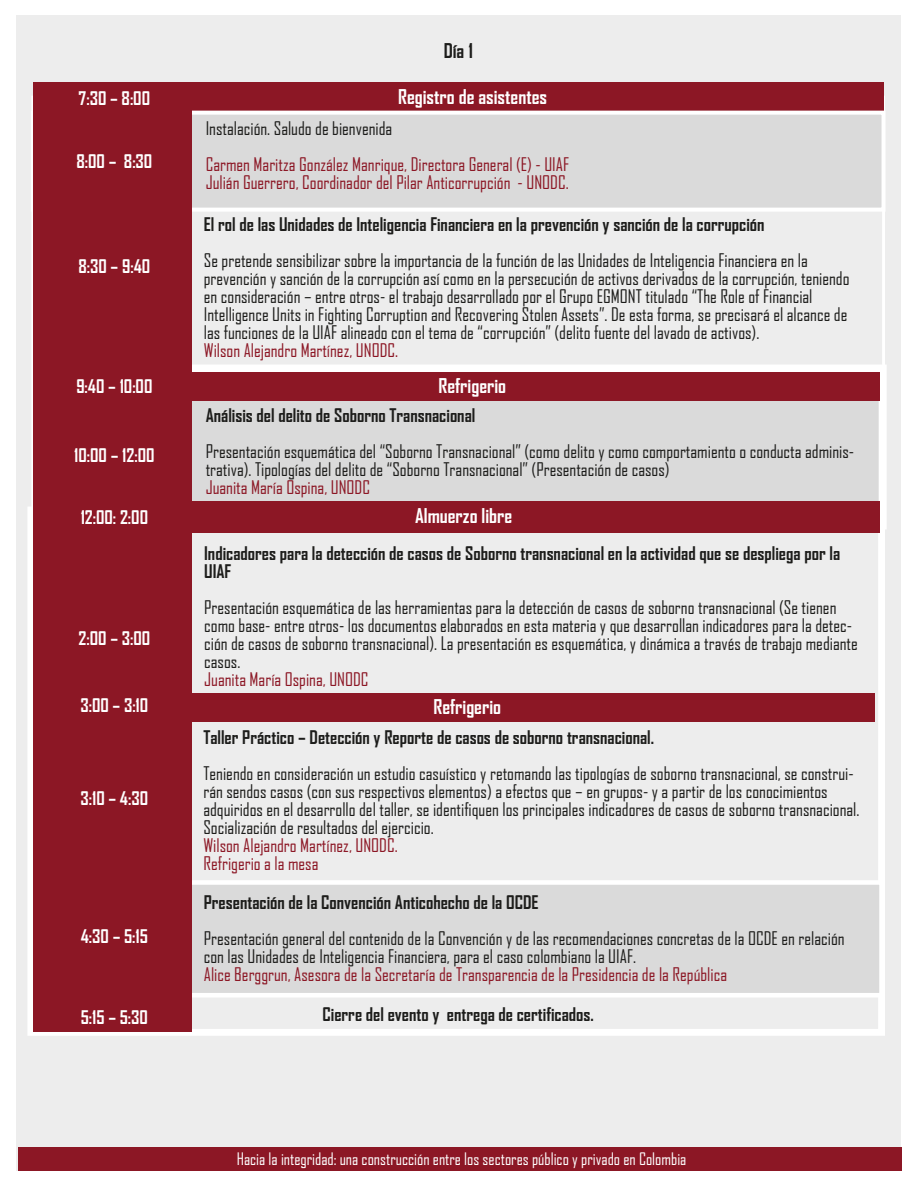
<style>
.page{position:relative;width:918px;height:1188px;background:#fff}
.page>*{position:absolute;margin:0;border:0;box-sizing:border-box;transform-origin:0 0}
.t1{font:700 19.5px "Agency FB";color:#fff}
.t2{font:700 19.5px "Agency FB";color:#1d1d1b}
.t3{font:18px/18px "Agency FB";color:#1d1d1b}
.t4{font:700 18px/18px "Agency FB";color:#1d1d1b}
.t5{font:18px/18px "Agency FB";color:#8c1725}
.t6{font:700 18px "Agency FB";color:#fff}
.t7{font:16.5px "Agency FB";color:#fff}
</style>
<div class="page">
<div style="left:16px;top:16px;width:884px;height:1155px;background:#ededed"></div>
<div style="left:18px;top:1148px;width:884px;height:23px;background:#8c1725"></div>
<div style="left:31px;top:96px;width:854px;height:423px;background:#ededed;border:3px solid #fff"></div>
<div style="left:33px;top:82px;width:851px;height:32px;background:#8c1725"></div>
<div style="left:27px;top:507px;width:858px;height:529px;border:7px solid #fff"></div>
<div style="left:32px;top:880px;width:852px;height:118px;background:#dadada;border:5px solid #fff"></div>
<div style="left:31px;top:111px;width:855px;height:101px;background:#dadada;border:4px solid #fff"></div>
<div style="left:173px;top:365px;width:714px;height:164px;background:#dadada;border:8px solid #fff"></div>
<div style="left:33px;top:96px;width:158px;height:936px;background:#8c1725"></div>
<div style="left:33px;top:502px;width:847px;height:31px;background:#8c1725"></div>
<div style="left:159px;top:372px;width:721px;height:29px;background:#8c1725"></div>
<div style="left:179px;top:693px;width:696px;height:29px;background:#8c1725"></div>
<p class="t6" style="left:79px;top:87px;width:73px">7:30 – 8:00</p>
<p class="t6" style="left:76px;top:150px;width:77px">8:00 – 8:30</p>
<p class="t6" style="left:79px;top:256px;width:73px">8:30 – 9:40</p>
<p class="t6" style="left:76px;top:375px;width:78px">9:40 – 10:00</p>
<p class="t6" style="left:74px;top:444px;width:82px">10:00 – 12:00</p>
<p class="t6" style="left:81px;top:506px;width:69px">12:00: 2:00</p>
<p class="t6" style="left:79px;top:627px;width:73px">2:00 – 3:00</p>
<p class="t6" style="left:81px;top:694px;width:69px">3:00 – 3:10</p>
<p class="t6" style="left:81px;top:787px;width:69px">3:10 – 4:30</p>
<p class="t6" style="left:81px;top:925px;width:69px">4:30 – 5:15</p>
<p class="t6" style="left:81px;top:1006px;width:69px">5:15 – 5:30</p>
<p class="t2" style="left:444px;top:39px;width:31px">Día 1</p>
<p class="t1" style="left:398px;top:85px;width:151px">Registro de asistentes</p>
<p class="t3" style="left:206px;top:119px;width:188px">Instalación. Saludo de bienvenida</p>
<p class="t5" style="left:206px;top:155px;width:365px">Carmen Maritza González Manrique, Directora General (E) - UIAF<br>Julián Guerrero, Coordinador del Pilar Anticorrupción - UNODC.</p>
<p class="t4" style="left:204px;top:215px;width:562px">El rol de las Unidades de Inteligencia Financiera en la prevención y sanción de la corrupción</p>
<p class="t3" style="left:204px;top:251px;width:647px">Se pretende sensibilizar sobre la importancia de la función de las Unidades de Inteligencia Financiera en la prevención y sanción de la corrupción así como en la persecución de activos derivados de la corrupción, teniendo en consideración – entre otros- el trabajo desarrollado por el Grupo EGMONT titulado “The Role of Financial Intelligence Units in Fighting Corruption and Recovering Stolen Assets”. De esta forma, se precisará el alcance de las funciones de la UIAF alineado con el tema de “corrupción” (delito fuente del lavado de activos).</p>
<p class="t5" style="left:204px;top:341px;width:196px">Wilson Alejandro Martínez, UNODC.</p>
<p class="t1" style="left:439px;top:374px;width:69px">Refrigerio</p>
<p class="t4" style="left:206px;top:406px;width:271px">Análisis del delito de Soborno Transnacional</p>
<p class="t3" style="left:206px;top:442px;width:650px">Presentación esquemática del “Soborno Transnacional” (como delito y como comportamiento o conducta adminis&shy;trativa). Tipologías del delito de “Soborno Transnacional” (Presentación de casos)</p>
<p class="t5" style="left:206px;top:478px;width:166px">Juanita María Ospina, UNODC</p>
<p class="t1" style="left:415px;top:503px;width:99px">Almuerzo libre</p>
<p class="t4" style="left:204px;top:544px;width:637px">Indicadores para la detección de casos de Soborno transnacional en la actividad que se despliega por la<br>UIAF</p>
<p class="t3" style="left:204px;top:598px;width:655px">Presentación esquemática de las herramientas para la detección de casos de soborno transnacional (Se tienen como base- entre otros- los documentos elaborados en esta materia y que desarrollan indicadores para la detec&shy;ción de casos de soborno transnacional). La presentación es esquemática, y dinámica a través de trabajo mediante casos.</p>
<p class="t5" style="left:204px;top:670px;width:166px">Juanita María Ospina, UNODC</p>
<p class="t1" style="left:433px;top:695px;width:69px">Refrigerio</p>
<p class="t4" style="left:203px;top:728px;width:452px">Taller Práctico – Detección y Reporte de casos de soborno transnacional.</p>
<p class="t3" style="left:203px;top:764px;width:658px">Teniendo en consideración un estudio casuístico y retomando las tipologías de soborno transnacional, se construi&shy;rán sendos casos (con sus respectivos elementos) a efectos que – en grupos- y a partir de los conocimientos adquiridos en el desarrollo del taller, se identifiquen los principales indicadores de casos de soborno transnacional.<br>Socialización de resultados del ejercicio.</p>
<p class="t5" style="left:203px;top:836px;width:196px">Wilson Alejandro Martínez, UNODC.<br>Refrigerio a la mesa</p>
<p class="t4" style="left:204px;top:893px;width:336px">Presentación de la Convención Anticohecho de la OCDE</p>
<p class="t3" style="left:204px;top:929px;width:642px">Presentación general del contenido de la Convención y de las recomendaciones concretas de la OCDE en relación con las Unidades de Inteligencia Financiera, para el caso colombiano la UIAF.</p>
<p class="t5" style="left:204px;top:965px;width:525px">Alice Berggrun, Asesora de la Secretaría de Transparencia de la Presidencia de la República</p>
<p class="t4" style="left:322px;top:1005px;width:273px">Cierre del evento y entrega de certificados.</p>
<p class="t7" style="left:237px;top:1149px;width:451px">Hacia la integridad: una construcción entre los sectores público y privado en Colombia</p>
</div>
